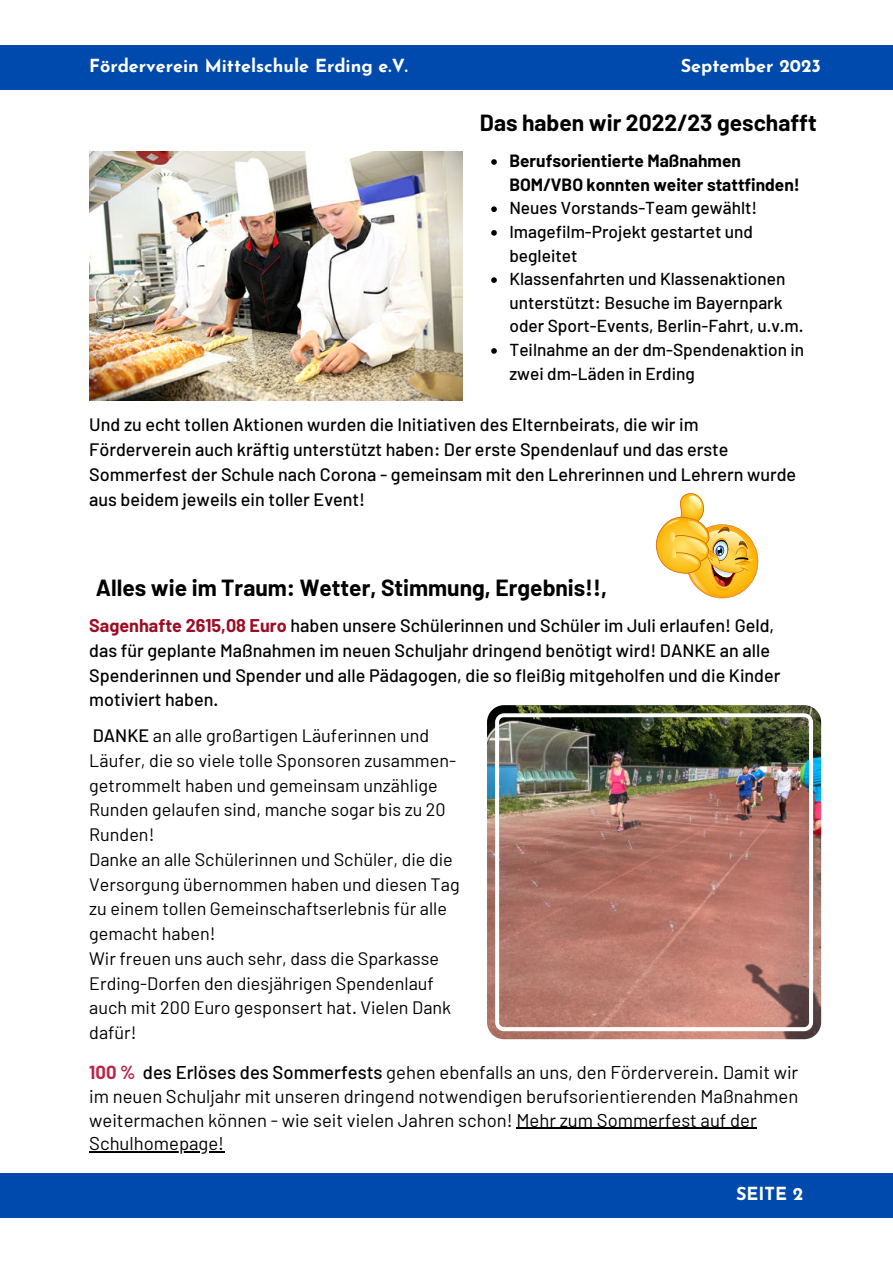
<style>
.page{position:relative;width:893px;height:1264px;background:#fff}
.page>*{position:absolute;margin:0;border:0;box-sizing:border-box;transform-origin:0 0}
.t1{font:700 22.8px "Barlow";color:#000}
.t2{font:18.45px/23.5px "Barlow";color:#000}
.t3{font:500 18px/24.8px "Barlow";color:#000}
.t4{font:18px/24.8px "Barlow";color:#000}
.t5{font:700 18px "Josefin Sans";color:#fff}
.t6{font:500 17.25px/23.5px "Barlow";color:#000}
.t7{font:700 17.25px/23.5px "Barlow";color:#000}
.s1{font-weight:700;color:#9c0c24}
.s2{font-weight:500}
.s3{font-weight:700;color:#bb2649}
</style>
<div class="page">
<div style="left:0;top:45px;width:892px;height:44px;background:#004aad"></div>
<div style="left:0;top:1173px;width:892px;height:44px;background:#004aad"></div>
<svg style="left:655px;top:493px;width:103px;height:105px"></svg>
<img style="left:89px;top:152px;width:373px;height:248px">
<svg style="left:491px;top:159px;width:6px;height:6px"></svg>
<svg style="left:491px;top:206px;width:6px;height:6px"></svg>
<svg style="left:491px;top:230px;width:6px;height:6px"></svg>
<svg style="left:491px;top:277px;width:6px;height:6px"></svg>
<svg style="left:491px;top:348px;width:6px;height:6px"></svg>
<img style="left:487px;top:705px;width:334px;height:334px;border-radius:17px">
<img style="left:495px;top:713px;width:318px;height:318px">
<hr style="left:516px;top:1127px;width:240px;height:1px;background:#000">
<hr style="left:89px;top:1151px;width:135px;height:1px;background:#000">
<p class="t5" style="left:89px;top:49px;width:320px">Förderverein Mittelschule Erding e.V.</p>
<p class="t5" style="left:680px;top:49px;width:142px">September 2023</p>
<p class="t1" style="left:480px;top:109px;width:338px">Das haben wir 2022/23 geschafft</p>
<p class="t7" style="left:509px;top:149px;width:292px">Berufsorientierte Maßnahmen<br>BOM/VBO konnten weiter stattfinden!</p>
<p class="t6" style="left:509px;top:196px;width:296px">Neues Vorstands-Team gewählt!<br>Imagefilm-Projekt gestartet und begleitet<br>Klassenfahrten und Klassenaktionen unterstützt: Besuche im Bayernpark oder Sport-Events, Berlin-Fahrt, u.v.m.<br>Teilnahme an der dm-Spendenaktion in zwei dm-Läden in Erding</p>
<p class="t3" style="left:89px;top:412px;width:708px">Und zu echt tollen Aktionen wurden die Initiativen des Elternbeirats, die wir im Förderverein auch kräftig unterstützt haben: Der erste Spendenlauf und das erste Sommerfest der Schule nach Corona - gemeinsam mit den Lehrerinnen und Lehrern wurde aus beidem jeweils ein toller Event!</p>
<p class="t1" style="left:96px;top:574px;width:513px">Alles wie im Traum: Wetter, Stimmung, Ergebnis!!,</p>
<p class="t3" style="left:89px;top:613px;width:692px"><span class="s1">Sagenhafte 2615,08 Euro</span> haben unsere Schülerinnen und Schüler im Juli erlaufen! Geld, das für geplante Maßnahmen im neuen Schuljahr dringend benötigt wird! DANKE an alle Spenderinnen und Spender und alle Pädagogen, die so fleißig mitgeholfen und die Kinder motiviert haben.</p>
<p class="t4" style="left:89px;top:722px;width:372px"><span class="s2">DANKE</span> an alle großartigen Läuferinnen und Läufer, die so viele tolle Sponsoren zusammen&shy;getrommelt haben und gemeinsam unzählige Runden gelaufen sind, manche sogar bis zu 20<br>Runden!<br>Danke an alle Schülerinnen und Schüler, die die Versorgung übernommen haben und diesen Tag zu einem tollen Gemeinschaftserlebnis für alle gemacht haben!<br>Wir freuen uns auch sehr, dass die Sparkasse Erding-Dorfen den diesjährigen Spendenlauf auch mit 200 Euro gesponsert hat. Vielen Dank dafür!</p>
<p class="t2" style="left:89px;top:1060px;width:710px"><span class="s3">100 %</span> <span class="s2">des Erlöses des Sommerfests</span> gehen ebenfalls an uns, den Förderverein. Damit wir im neuen Schuljahr mit unseren dringend notwendigen berufsorientierenden Maßnahmen weitermachen können - wie seit vielen Jahren schon! Mehr zum Sommerfest auf der Schulhomepage!</p>
<p class="t5" style="left:736px;top:1177px;width:69px">SEITE 2</p>
</div>
